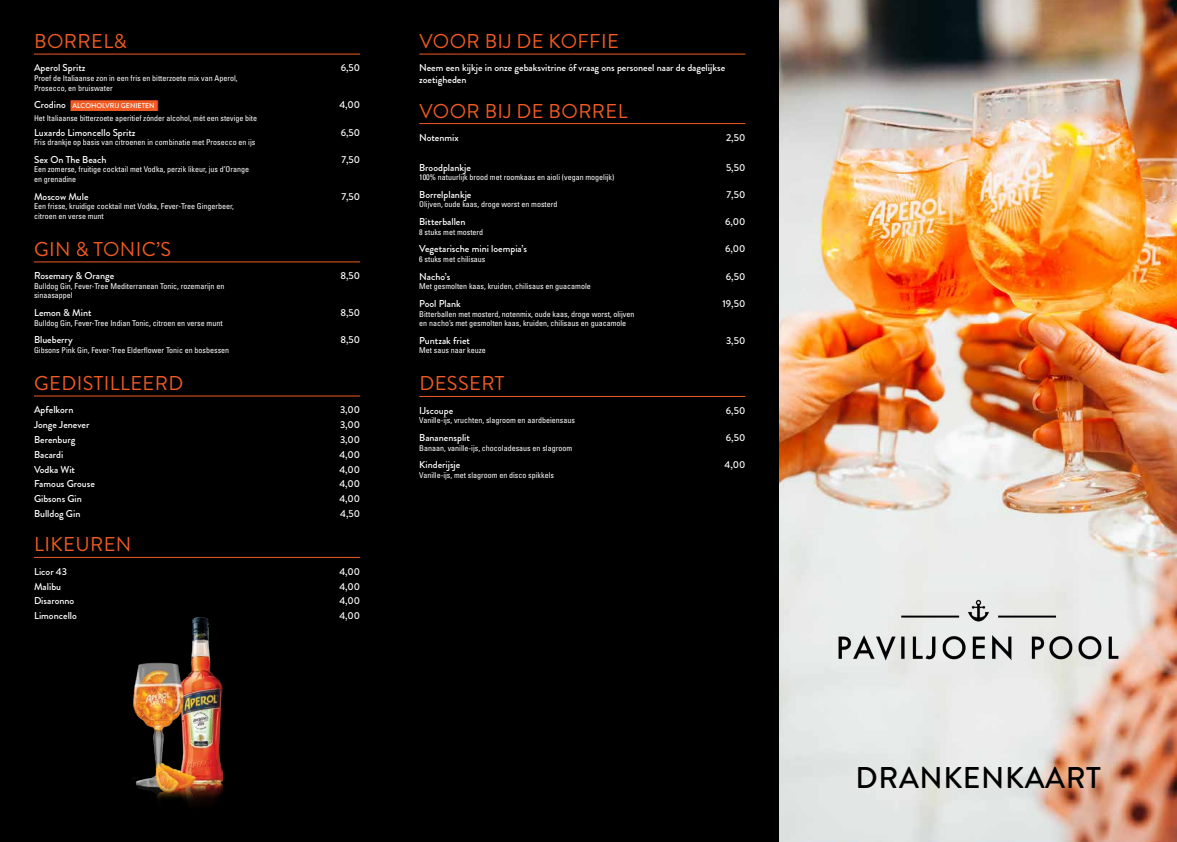
<style>
.page{position:relative;width:1177px;height:842px;background:#fff}
.page>*{position:absolute;margin:0;border:0;box-sizing:border-box;transform-origin:0 0}
.t1{font:500 30px "Brandon Grotesque";letter-spacing:.02em;color:#000}
.t2{font:20px "Brandon Grotesque";letter-spacing:.02em;color:#f15a22}
.t3{font:500 10px/12px "Brandon Grotesque";color:#fff}
.t4{font:condensed 8px/9.6px "Univers LT Std";color:#fff}
.t5{font:500 7px "Brandon Grotesque";color:#fff}
.s1{font-size:10px}
</style>
<div class="page">
<div style="left:0;top:0;width:1176px;height:842px;background:#000"></div>
<img style="left:779px;top:0;width:397px;height:842px">
<div style="left:70px;top:100px;width:88px;height:11px;background:#f15a22"></div>
<div style="left:69px;top:99px;width:90px;height:13px;border:1px solid #000"></div>
<img style="left:838px;top:600px;width:280px;height:61px">
<hr style="left:34px;top:54px;width:326px;height:1px;background:#f15a22">
<hr style="left:34px;top:262px;width:326px;height:1px;background:#f15a22">
<hr style="left:34px;top:396px;width:326px;height:1px;background:#f15a22">
<hr style="left:34px;top:557px;width:326px;height:1px;background:#f15a22">
<hr style="left:419px;top:54px;width:326px;height:1px;background:#f15a22">
<hr style="left:419px;top:123px;width:326px;height:1px;background:#f15a22">
<hr style="left:419px;top:396px;width:326px;height:1px;background:#f15a22">
<img style="left:133px;top:617px;width:89px;height:187px">
<h2 class="t2" style="left:34px;top:27px;width:94px">BORREL&amp;</h2>
<p class="t3" style="left:34px;top:62px;width:53px">Aperol Spritz</p>
<p class="t3" style="left:341px;top:62px;width:21px">6,50</p>
<p class="t4" style="left:34px;top:73px;width:205px">Proef de Italiaanse zon in een fris en bitterzoete mix van Aperol,<br>Prosecco, en bruiswater</p>
<p class="t5" style="left:34px;top:101px;width:122px"><span class="s1">Crodino</span> ALCOHOLVRIJ GENIETEN</p>
<p class="t3" style="left:339px;top:99px;width:22px">4,00</p>
<p class="t4" style="left:34px;top:113px;width:224px">Het Italiaanse bitterzoete aperitief zónder alcohol, mét een stevige bite</p>
<p class="t3" style="left:34px;top:126px;width:103px">Luxardo Limoncello Spritz</p>
<p class="t3" style="left:341px;top:126px;width:21px">6,50</p>
<p class="t4" style="left:34px;top:137px;width:223px">Fris drankje op basis van citroenen in combinatie met Prosecco en ijs</p>
<p class="t3" style="left:34px;top:153px;width:74px">Sex On The Beach</p>
<p class="t3" style="left:341px;top:153px;width:20px">7,50</p>
<p class="t4" style="left:34px;top:165px;width:217px">Een zomerse, fruitige cocktail met Vodka, perzik likeur, jus d’Orange en grenadine</p>
<p class="t3" style="left:34px;top:190px;width:56px">Moscow Mule</p>
<p class="t3" style="left:341px;top:190px;width:20px">7,50</p>
<p class="t4" style="left:34px;top:201px;width:201px">Een frisse, kruidige cocktail met Vodka, Fever-Tree Gingerbeer, citroen en verse munt</p>
<h2 class="t2" style="left:34px;top:235px;width:138px">GIN &amp; TONIC’S</h2>
<p class="t3" style="left:34px;top:270px;width:82px">Rosemary &amp; Orange</p>
<p class="t3" style="left:340px;top:270px;width:21px">8,50</p>
<p class="t4" style="left:34px;top:281px;width:192px">Bulldog Gin, Fever-Tree Mediterranean Tonic, rozemarijn en sinaasappel</p>
<p class="t3" style="left:34px;top:307px;width:59px">Lemon &amp; Mint</p>
<p class="t3" style="left:340px;top:307px;width:21px">8,50</p>
<p class="t4" style="left:34px;top:318px;width:190px">Bulldog Gin, Fever-Tree Indian Tonic, citroen en verse munt</p>
<p class="t3" style="left:34px;top:334px;width:40px">Blueberry</p>
<p class="t3" style="left:340px;top:334px;width:21px">8,50</p>
<p class="t4" style="left:34px;top:345px;width:197px">Gibsons Pink Gin, Fever-Tree Elderflower Tonic en bosbessen</p>
<h2 class="t2" style="left:34px;top:369px;width:151px">GEDISTILLEERD</h2>
<p class="t3" style="left:34px;top:404px;width:41px">Apfelkorn</p>
<p class="t3" style="left:340px;top:404px;width:22px">3,00</p>
<p class="t3" style="left:34px;top:419px;width:57px">Jonge Jenever</p>
<p class="t3" style="left:340px;top:419px;width:22px">3,00</p>
<p class="t3" style="left:34px;top:434px;width:43px">Berenburg</p>
<p class="t3" style="left:340px;top:434px;width:22px">3,00</p>
<p class="t3" style="left:34px;top:448px;width:31px">Bacardi</p>
<p class="t3" style="left:339px;top:448px;width:22px">4,00</p>
<p class="t3" style="left:34px;top:463px;width:43px">Vodka Wit</p>
<p class="t3" style="left:339px;top:463px;width:22px">4,00</p>
<p class="t3" style="left:34px;top:478px;width:62px">Famous Grouse</p>
<p class="t3" style="left:339px;top:478px;width:22px">4,00</p>
<p class="t3" style="left:34px;top:493px;width:49px">Gibsons Gin</p>
<p class="t3" style="left:339px;top:493px;width:22px">4,00</p>
<p class="t3" style="left:34px;top:508px;width:48px">Bulldog Gin</p>
<p class="t3" style="left:340px;top:508px;width:21px">4,50</p>
<h2 class="t2" style="left:34px;top:531px;width:99px">LIKEUREN</h2>
<p class="t3" style="left:34px;top:565px;width:35px">Licor 43</p>
<p class="t3" style="left:339px;top:565px;width:22px">4,00</p>
<p class="t3" style="left:34px;top:580px;width:29px">Malibu</p>
<p class="t3" style="left:339px;top:580px;width:22px">4,00</p>
<p class="t3" style="left:34px;top:595px;width:42px">Disaronno</p>
<p class="t3" style="left:339px;top:595px;width:22px">4,00</p>
<p class="t3" style="left:34px;top:610px;width:44px">Limoncello</p>
<p class="t3" style="left:339px;top:610px;width:22px">4,00</p>
<h2 class="t2" style="left:419px;top:27px;width:201px">VOOR BIJ DE KOFFIE</h2>
<p class="t3" style="left:419px;top:62px;width:307px">Neem een kijkje in onze gebaksvitrine óf vraag ons personeel naar de dagelijkse zoetigheden</p>
<h2 class="t2" style="left:419px;top:97px;width:210px">VOOR BIJ DE BORREL</h2>
<p class="t3" style="left:419px;top:132px;width:41px">Notenmix</p>
<p class="t3" style="left:726px;top:132px;width:21px">2,50</p>
<p class="t3" style="left:419px;top:161px;width:53px">Broodplankje</p>
<p class="t3" style="left:726px;top:161px;width:21px">5,50</p>
<p class="t4" style="left:419px;top:172px;width:197px">100% natuurlijk brood met roomkaas en aioli (vegan mogelijk)</p>
<p class="t3" style="left:419px;top:189px;width:54px">Borrelplankje</p>
<p class="t3" style="left:726px;top:189px;width:20px">7,50</p>
<p class="t4" style="left:419px;top:200px;width:140px">Olijven, oude kaas, droge worst en mosterd</p>
<p class="t3" style="left:419px;top:216px;width:48px">Bitterballen</p>
<p class="t3" style="left:725px;top:216px;width:22px">6,00</p>
<p class="t4" style="left:419px;top:227px;width:65px">8 stuks met mosterd</p>
<p class="t3" style="left:419px;top:243px;width:109px">Vegetarische mini loempia’s</p>
<p class="t3" style="left:725px;top:243px;width:22px">6,00</p>
<p class="t4" style="left:419px;top:254px;width:68px">6 stuks met chilisaus</p>
<p class="t3" style="left:419px;top:270px;width:33px">Nacho’s</p>
<p class="t3" style="left:726px;top:270px;width:21px">6,50</p>
<p class="t4" style="left:419px;top:281px;width:173px">Met gesmolten kaas, kruiden, chilisaus en guacamole</p>
<p class="t3" style="left:419px;top:298px;width:43px">Pool Plank</p>
<p class="t3" style="left:722px;top:298px;width:24px">19,50</p>
<p class="t4" style="left:419px;top:309px;width:217px">Bitterballen met mosterd, notenmix, oude kaas, droge worst, olijven en nacho’s met gesmolten kaas, kruiden, chilisaus en guacamole</p>
<p class="t3" style="left:419px;top:334px;width:52px">Puntzak friet</p>
<p class="t3" style="left:726px;top:334px;width:21px">3,50</p>
<p class="t4" style="left:419px;top:346px;width:68px">Met saus naar keuze</p>
<h2 class="t2" style="left:419px;top:370px;width:87px">DESSERT</h2>
<p class="t3" style="left:419px;top:404px;width:36px">IJscoupe</p>
<p class="t3" style="left:726px;top:404px;width:21px">6,50</p>
<p class="t4" style="left:419px;top:416px;width:157px">Vanille-ijs, vruchten, slagroom en aardbeiensaus</p>
<p class="t3" style="left:419px;top:432px;width:52px">Bananensplit</p>
<p class="t3" style="left:726px;top:432px;width:21px">6,50</p>
<p class="t4" style="left:419px;top:443px;width:154px">Banaan, vanille-ijs, chocoladesaus en slagroom</p>
<p class="t3" style="left:419px;top:459px;width:43px">Kinderijsje</p>
<p class="t3" style="left:724px;top:459px;width:22px">4,00</p>
<p class="t4" style="left:419px;top:470px;width:136px">Vanille-ijs, met slagroom en disco spikkels</p>
<h1 class="t1" style="left:855px;top:757px;width:247px">DRANKENKAART</h1>
</div>
